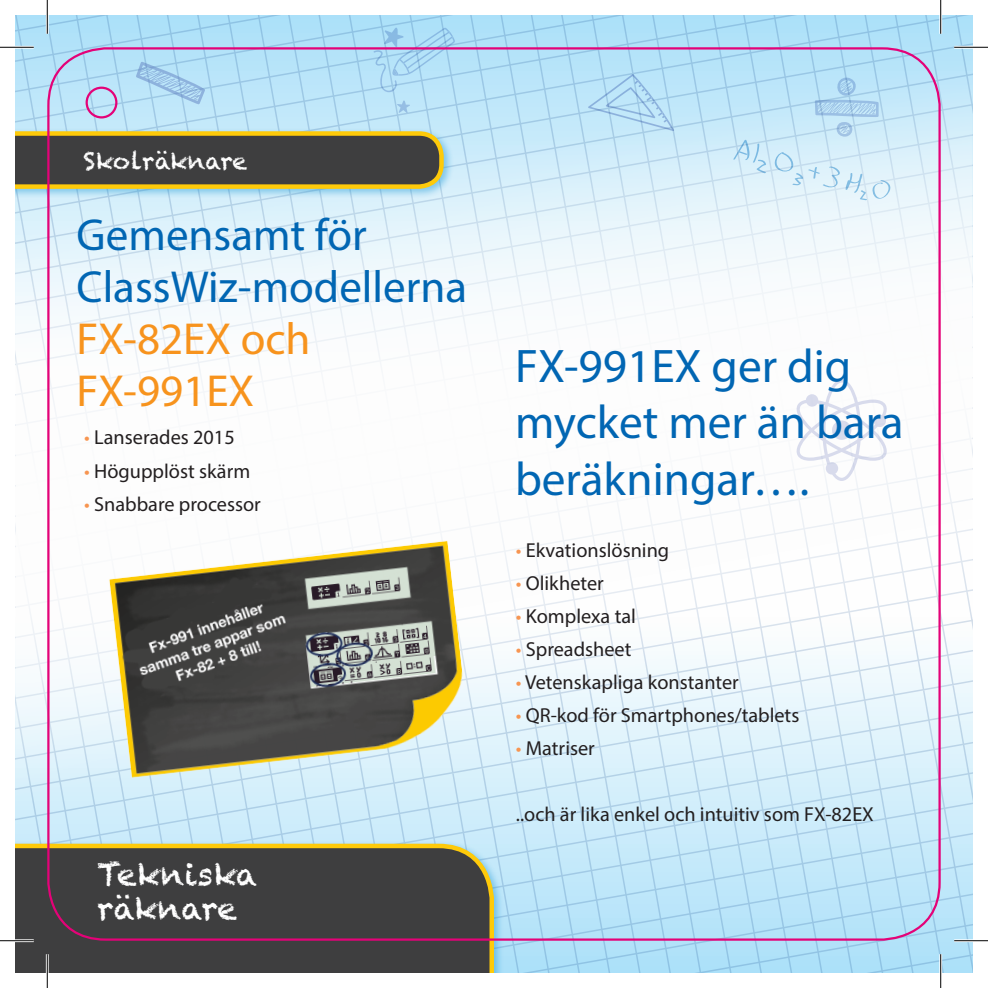
<style>
.page{position:relative;width:988px;height:988px;background:#fff}
.page>*{position:absolute;margin:0;border:0;box-sizing:border-box;transform-origin:0 0}
.t1{font:47.25px/56.2px "Myriad Pro";color:#0166b3}
.t2{font:45px/51.8px "Myriad Pro";color:#0166b3}
.t3{font:31.5px "Chalkduster";color:#fff}
.t4{font:23.62px "Chalkduster";color:#fff}
.Bloc-txt_blanc{font:20.25px "Myriad Pro";color:#231f20}
.s1{color:#f7931d}
.s2{color:#f79551}
</style>
<div class="page">
<svg style="left:15px;top:15px;width:957px;height:38px;background:#aed3f0"></svg>
<svg style="left:15px;top:807px;width:957px;height:165px;background:#bee0f5"></svg>
<img style="left:15px;top:53px;width:957px;height:754px">
<svg style="left:588px;top:74px;width:86px;height:57px;background:#b6ddf4"></svg>
<svg style="left:373px;top:28px;width:82px;height:64px;background:#afd3ef"></svg>
<svg style="left:397px;top:100px;width:13px;height:13px"></svg>
<svg style="left:814px;top:78px;width:64px;height:59px;background:#b7dbf2"></svg>
<svg style="left:794px;top:379px;width:95px;height:102px"></svg>
<div style="left:832px;top:420px;width:19px;height:20px;background:#d8dbec;border-radius:50%"></div>
<svg style="left:136px;top:62px;width:69px;height:42px;background:#acd5f0"></svg>
<svg style="left:733px;top:140px;width:33px;height:33px"></svg>
<svg style="left:774px;top:152px;width:117px;height:48px;background:#d7edf8"></svg>
<div style="left:15px;top:839px;width:489px;height:133px;background:#0089cf;opacity:.4"></div>
<svg style="left:15px;top:843px;width:479px;height:129px;background:#4b4541"></svg>
<div style="left:15px;top:127px;width:438px;height:72px;background:#0089cf;opacity:.4"></div>
<svg style="left:15px;top:131px;width:428px;height:58px;background:#5f5639"></svg>
<img style="left:83px;top:516px;width:396px;height:293px">
<div style="left:86px;top:87px;width:31px;height:31px;border:2px solid #e40278;border-radius:50%"></div>
<hr style="left:0;top:46px;width:34px;height:3px;background:#fff">
<hr style="left:954px;top:46px;width:33px;height:3px;background:#fff">
<hr style="left:0;top:939px;width:34px;height:3px;background:#fff">
<hr style="left:954px;top:939px;width:33px;height:3px;background:#fff">
<hr style="left:46px;top:0;width:3px;height:34px;background:#fff">
<hr style="left:46px;top:954px;width:3px;height:33px;background:#fff">
<hr style="left:939px;top:0;width:3px;height:34px;background:#fff">
<hr style="left:939px;top:954px;width:3px;height:33px;background:#fff">
<hr style="left:0;top:47px;width:34px;height:1px;background:#000">
<hr style="left:954px;top:47px;width:33px;height:1px;background:#000">
<hr style="left:0;top:940px;width:34px;height:1px;background:#000">
<hr style="left:954px;top:940px;width:33px;height:1px;background:#000">
<hr style="left:47px;top:0;width:1px;height:34px;background:#000">
<hr style="left:47px;top:954px;width:1px;height:33px;background:#000">
<hr style="left:940px;top:0;width:1px;height:34px;background:#000">
<hr style="left:940px;top:954px;width:1px;height:33px;background:#000">
<p class="t4" style="left:84px;top:147px;width:165px">Skolräknare</p>
<p class="t2" style="left:77px;top:208px;width:392px">Gemensamt för<br>ClassWiz-modellerna<br><span class="s1">FX-82EX och<br>FX-991EX</span></p>
<p class="Bloc-txt_blanc" style="left:84px;top:425px;width:152px"><span class="s2">•</span> Lanserades 2015</p>
<p class="Bloc-txt_blanc" style="left:84px;top:458px;width:167px"><span class="s2">•</span> Högupplöst skärm</p>
<p class="Bloc-txt_blanc" style="left:84px;top:491px;width:178px"><span class="s2">•</span> Snabbare processor</p>
<p class="t3" style="left:97px;top:855px;width:162px">Tekniska</p>
<p class="t3" style="left:97px;top:889px;width:141px">räknare</p>
<p class="t1" style="left:515px;top:337px;width:390px">FX-991EX ger dig mycket mer än bara beräkningar….</p>
<p class="Bloc-txt_blanc" style="left:516px;top:537px;width:155px"><span class="s2">•</span> Ekvationslösning</p>
<p class="Bloc-txt_blanc" style="left:516px;top:570px;width:90px"><span class="s2">•</span> Olikheter</p>
<p class="Bloc-txt_blanc" style="left:516px;top:603px;width:122px"><span class="s2">•</span> Komplexa tal</p>
<p class="Bloc-txt_blanc" style="left:516px;top:636px;width:117px"><span class="s2">•</span> Spreadsheet</p>
<p class="Bloc-txt_blanc" style="left:516px;top:669px;width:224px"><span class="s2">•</span> Vetenskapliga konstanter</p>
<p class="Bloc-txt_blanc" style="left:516px;top:702px;width:285px"><span class="s2">•</span> QR-kod för Smartphones/tablets</p>
<p class="Bloc-txt_blanc" style="left:516px;top:735px;width:81px"><span class="s2">•</span> Matriser</p>
<p class="Bloc-txt_blanc" style="left:516px;top:801px;width:359px">..och är lika enkel och intuitiv som FX-82EX</p>
</div>
